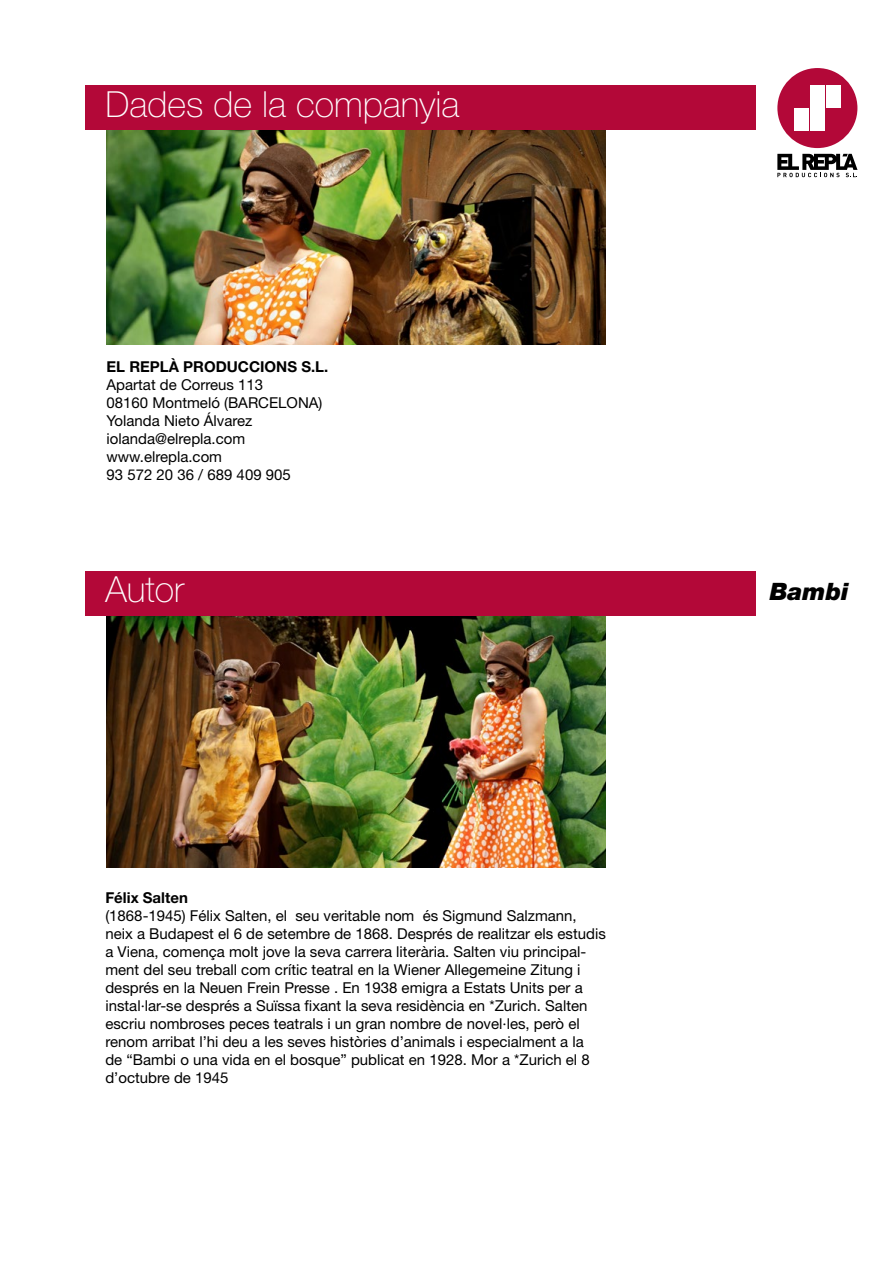
<style>
.page{position:relative;width:893px;height:1263px;background:#fff}
.page>*{position:absolute;margin:0;border:0;box-sizing:border-box;transform-origin:0 0}
.t1{font:100 36px "Helvetica Neue LT Std";color:#fff}
.t2{font:italic 900 24px "Helvetica Neue LT Std";color:#000}
.t3{font:15px/18px "Helvetica Neue LT Std";color:#000}
.t4{font:700 15px "Helvetica Neue LT Std";color:#000}
</style>
<div class="page">
<img style="left:106px;top:130px;width:500px;height:214px">
<img style="left:106px;top:615px;width:500px;height:253px">
<div style="left:777px;top:68px;width:80px;height:80px;background:#b30838;border-radius:50%"></div>
<div style="left:810px;top:85px;width:14px;height:46px;background:#fff"></div>
<div style="left:826px;top:85px;width:14px;height:23px;background:#fff"></div>
<div style="left:794px;top:108px;width:14px;height:23px;background:#fff"></div>
<svg style="left:777px;top:154px;width:80px;height:23px"></svg>
<div style="left:85px;top:86px;width:670px;height:44px;background:#b30838"></div>
<div style="left:85px;top:571px;width:670px;height:44px;background:#b30838"></div>
<h1 class="t1" style="left:105px;top:83px;width:356px">Dades de la companyia</h1>
<p class="t4" style="left:107px;top:358px;width:223px">EL REPLÀ PRODUCCIONS S.L.</p>
<p class="t3" style="left:107px;top:376px;width:217px">Apartat de Correus 113<br>08160 Montmeló (BARCELONA)<br>Yolanda Nieto Álvarez iolanda@elrepla.com www.elrepla.com<br>93 572 20 36 / 689 409 905</p>
<h1 class="t1" style="left:105px;top:569px;width:80px">Autor</h1>
<p class="t4" style="left:105px;top:888px;width:84px">Félix Salten</p>
<p class="t3" style="left:105px;top:906px;width:502px">(1868-1945) Félix Salten, el seu veritable nom és Sigmund Salzmann, neix a Budapest el 6 de setembre de 1868. Després de realitzar els estudis a Viena, comença molt jove la seva carrera literària. Salten viu principal&shy;ment del seu treball com crític teatral en la Wiener Allegemeine Zitung i després en la Neuen Frein Presse . En 1938 emigra a Estats Units per a instal·lar-se després a Suïssa fixant la seva residència en *Zurich. Salten escriu nombroses peces teatrals i un gran nombre de novel·les, però el renom arribat l’hi deu a les seves històries d’animals i especialment a la<br>de “Bambi o una vida en el bosque” publicat en 1928. Mor a *Zurich el 8 d’octubre de 1945</p>
<h2 class="t2" style="left:770px;top:576px;width:81px">Bambi</h2>
</div>
